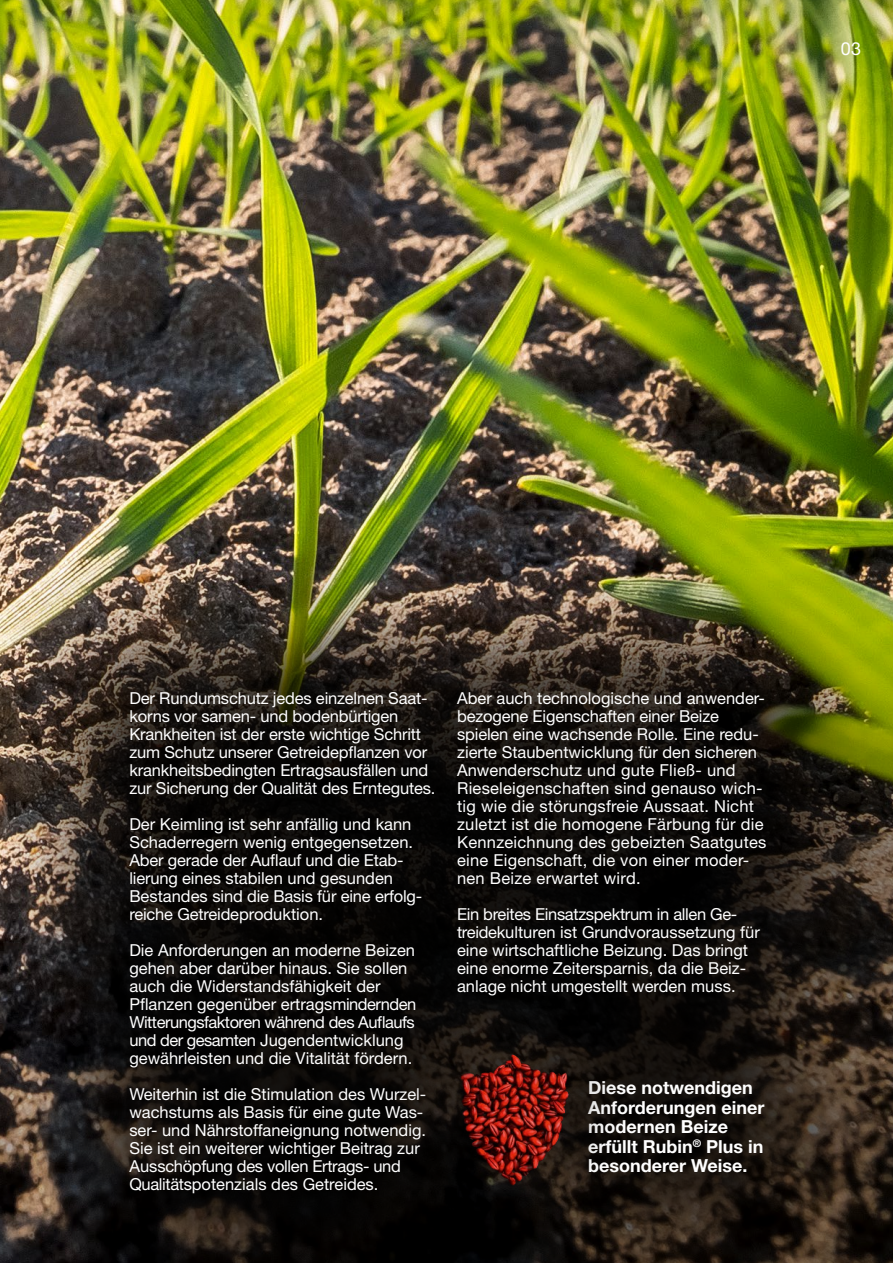
<style>
.page{position:relative;width:893px;height:1263px;background:#fff}
.page>*{position:absolute;margin:0;border:0;box-sizing:border-box;transform-origin:0 0}
.t1{font:700 18px/19.5px "Helvetica Neue LT Std";color:#fff}
.t2{font:18px "Helvetica Neue LT Std";color:#fff}
.t3{font:16.5px/18px "Helvetica Neue LT Std";color:#fff}
</style>
<div class="page">
<img style="left:0;top:0;width:893px;height:541px">
<div style="left:0;top:541px;width:893px;height:722px;background:#000;opacity:.85"></div>
<div style="left:396px;top:996px;width:235px;height:248px;background:#000;opacity:.75"></div>
<img style="left:440px;top:1039px;width:144px;height:148px">
<p class="t2" style="left:841px;top:38px;width:22px">03</p>
<p class="t3" style="left:129px;top:688px;width:308px">Der Rundumschutz jedes einzelnen Saat&shy;korns vor samen- und bodenbürtigen Krankheiten ist der erste wichtige Schritt zum Schutz unserer Getreidepflanzen vor krankheitsbedingten Ertragsausfällen und zur Sicherung der Qualität des Erntegutes.</p>
<p class="t3" style="left:129px;top:814px;width:294px">Der Keimling ist sehr anfällig und kann Schaderregern wenig entgegensetzen.<br>Aber gerade der Auflauf und die Etab&shy;lierung eines stabilen und gesunden Bestandes sind die Basis für eine erfolg&shy;reiche Getreideproduktion.</p>
<p class="t3" style="left:129px;top:940px;width:289px">Die Anforderungen an moderne Beizen gehen aber darüber hinaus. Sie sollen auch die Widerstandsfähigkeit der Pflanzen gegenüber ertragsmindernden Witterungsfaktoren während des Auflaufs und der gesamten Jugendentwicklung gewährleisten und die Vitalität fördern.</p>
<p class="t3" style="left:129px;top:1085px;width:299px">Weiterhin ist die Stimulation des Wurzel&shy;wachstums als Basis für eine gute Was&shy;ser- und Nährstoffaneignung notwendig.<br>Sie ist ein weiterer wichtiger Beitrag zur Ausschöpfung des vollen Ertrags- und Qualitätspotenzials des Getreides.</p>
<p class="t3" style="left:457px;top:689px;width:311px">Aber auch technologische und anwender&shy;bezogene Eigenschaften einer Beize spielen eine wachsende Rolle. Eine redu&shy;zierte Staubentwicklung für den sicheren Anwenderschutz und gute Fließ- und Rieseleigenschaften sind genauso wich&shy;tig wie die störungsfreie Aussaat. Nicht zuletzt ist die homogene Färbung für die Kennzeichnung des gebeizten Saatgutes eine Eigenschaft, die von einer moder&shy;nen Beize erwartet wird.</p>
<p class="t3" style="left:457px;top:905px;width:304px">Ein breites Einsatzspektrum in allen Ge&shy;treidekulturen ist Grundvoraussetzung für eine wirtschaftliche Beizung. Das bringt eine enorme Zeitersparnis, da die Beiz&shy;anlage nicht umgestellt werden muss.</p>
<p class="t1" style="left:588px;top:1078px;width:178px">Diese notwendigen<br>Anforderungen einer modernen Beize erfüllt Rubin<sup>®</sup> Plus in besonderer Weise.</p>
</div>
